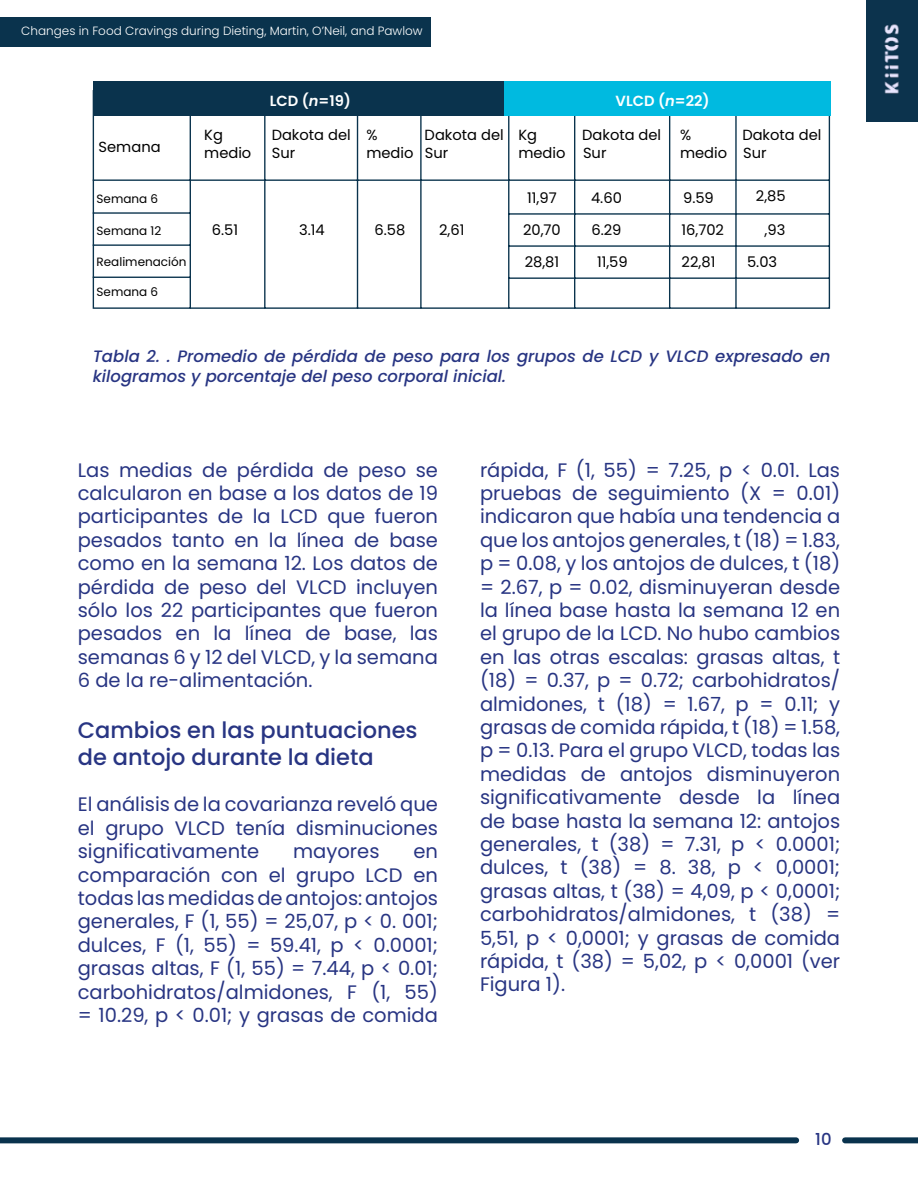
<style>
.page{position:relative;width:918px;height:1188px;background:#fff}
.page>*{position:absolute;margin:0;border:0;box-sizing:border-box;transform-origin:0 0}
.t1{font:500 22.5px/27px "Poppins";color:#283583}
.t2{font:19.5px/23.4px "Poppins";color:#283583;text-align:justify}
.t3{font:italic 500 16.5px/19.8px "Poppins";color:#283583}
.t4{font:500 16.5px "Poppins";color:#283583}
.t5{font:14.7px/17.5px "Poppins";color:#000}
.t6{font:600 14.7px "Poppins";color:#fff}
.t7{font:300 12px "Poppins";color:#fff}
.t8{font:12px "Poppins";color:#000}
.s1{font-style:italic}
</style>
<div class="page">
<div style="left:0;top:17px;width:431px;height:30px;background:#0a334d"></div>
<div style="left:867px;top:0;width:51px;height:121px;background:#0c334d"></div>
<img style="left:884px;top:24px;width:15px;height:70px">
<div style="left:0;top:1137px;width:796px;height:6px;background:#09324d"></div>
<div style="left:845px;top:1137px;width:73px;height:6px;background:#09324d"></div>
<svg style="left:92px;top:90px;width:739px;height:219px"></svg>
<div style="left:93px;top:82px;width:411px;height:34px;background:#0a334d"></div>
<div style="left:504px;top:82px;width:327px;height:34px;background:#00bae0"></div>
<p class="t7" style="left:21px;top:24px;width:403px">Changes in Food Cravings during Dieting, Martin, O’Neil, and Pawlow</p>
<p class="t6" style="left:270px;top:92px;width:83px">LCD (<span class="s1">n</span>=19)</p>
<p class="t6" style="left:616px;top:92px;width:96px">VLCD (<span class="s1">n</span>=22)</p>
<p class="t5" style="left:272px;top:126px;width:81px">Dakota del<br>Sur</p>
<p class="t5" style="left:425px;top:126px;width:81px">Dakota del<br>Sur</p>
<p class="t5" style="left:582px;top:126px;width:81px">Dakota del<br>Sur</p>
<p class="t5" style="left:742px;top:126px;width:81px">Dakota del</p>
<p class="t5" style="left:366px;top:126px;width:13px">%</p>
<p class="t5" style="left:680px;top:126px;width:13px">%</p>
<p class="t5" style="left:99px;top:138px;width:64px">Semana</p>
<p class="t5" style="left:204px;top:126px;width:49px">Kg medio</p>
<p class="t5" style="left:518px;top:126px;width:49px">Kg medio</p>
<p class="t5" style="left:366px;top:144px;width:49px">medio</p>
<p class="t5" style="left:743px;top:144px;width:25px">Sur</p>
<p class="t5" style="left:680px;top:144px;width:49px">medio</p>
<p class="t8" style="left:97px;top:192px;width:63px">Semana 6</p>
<p class="t8" style="left:97px;top:224px;width:66px">Semana 12</p>
<p class="t8" style="left:97px;top:255px;width:91px">Realimenación</p>
<p class="t8" style="left:97px;top:285px;width:63px">Semana 6</p>
<p class="t5" style="left:212px;top:221px;width:28px">6.51</p>
<p class="t5" style="left:299px;top:221px;width:27px">3.14</p>
<p class="t5" style="left:374px;top:221px;width:32px">6.58</p>
<p class="t5" style="left:439px;top:221px;width:27px">2,61</p>
<p class="t5" style="left:527px;top:189px;width:31px">11,97</p>
<p class="t5" style="left:591px;top:189px;width:32px">4.60</p>
<p class="t5" style="left:683px;top:189px;width:32px">9.59</p>
<p class="t5" style="left:756px;top:187px;width:31px">2,85</p>
<p class="t5" style="left:523px;top:221px;width:39px">20,70</p>
<p class="t5" style="left:591px;top:221px;width:32px">6.29</p>
<p class="t5" style="left:525px;top:253px;width:36px">28,81</p>
<p class="t5" style="left:597px;top:253px;width:32px">11,59</p>
<p class="t5" style="left:682px;top:253px;width:35px">22,81</p>
<p class="t5" style="left:681px;top:221px;width:44px">16,702</p>
<p class="t5" style="left:765px;top:221px;width:22px">,93</p>
<p class="t5" style="left:747px;top:253px;width:32px">5.03</p>
<p class="t3" style="left:93px;top:346px;width:740px">Tabla 2. . Promedio de pérdida de peso para los grupos de LCD y VLCD expresado en kilogramos y porcentaje del peso corporal inicial.</p>
<p class="t2" style="left:78px;top:458px;width:362px">Las medias de pérdida de peso se calcularon en base a los datos de 19 participantes de la LCD que fueron pesados tanto en la línea de base como en la semana 12. Los datos de pérdida de peso del VLCD incluyen sólo los 22 participantes que fueron pesados en la línea de base, las semanas 6 y 12 del VLCD, y la semana 6 de la re-alimentación.</p>
<p class="t1" style="left:78px;top:716px;width:341px">Cambios en las puntuaciones de antojo durante la dieta</p>
<p class="t2" style="left:78px;top:793px;width:362px">El análisis de la covarianza reveló que el grupo VLCD tenía disminuciones significativamente</p>
<p class="t2" style="left:78px;top:840px;width:362px;text-indent:336px">en comparación con el grupo LCD en todas las medidas de antojos: antojos generales, F (1, 55) = 25,07, p &lt; 0. 001; dulces, F (1, 55) = 59.41, p &lt; 0.0001; grasas altas, F (1, 55) = 7.44, p &lt; 0.01; carbohidratos/almidones, F (1, 55) = 10.29, p &lt; 0.01; y grasas de comida</p>
<p class="t2" style="left:293px;top:840px;width:88px">mayores</p>
<p class="t2" style="left:480px;top:458px;width:362px">rápida, F (1, 55) = 7.25, p &lt; 0.01. Las pruebas de seguimiento (X = 0.01) indicaron que había una tendencia a que los antojos generales, t (18) = 1.83, p = 0.08, y los antojos de dulces, t (18) = 2.67, p = 0.02, disminuyeran desde la línea base hasta la semana 12 en el grupo de la LCD. No hubo cambios en las otras escalas: grasas altas, t (18) = 0.37, p = 0.72; carbohidratos/ almidones, t (18) = 1.67, p = 0.11; y grasas de comida rápida, t (18) = 1.58, p = 0.13. Para el grupo VLCD, todas las medidas de antojos disminuyeron significativamente desde la línea de base hasta la semana 12: antojos generales, t (38) = 7.31, p &lt; 0.0001; dulces, t (38) = 8. 38, p &lt; 0,0001; grasas altas, t (38) = 4,09, p &lt; 0,0001; carbohidratos/almidones, t (38) = 5,51, p &lt; 0,0001; y grasas de comida rápida, t (38) = 5,02, p &lt; 0,0001 (ver Figura 1).</p>
<p class="t4" style="left:815px;top:1129px;width:18px">10</p>
</div>
